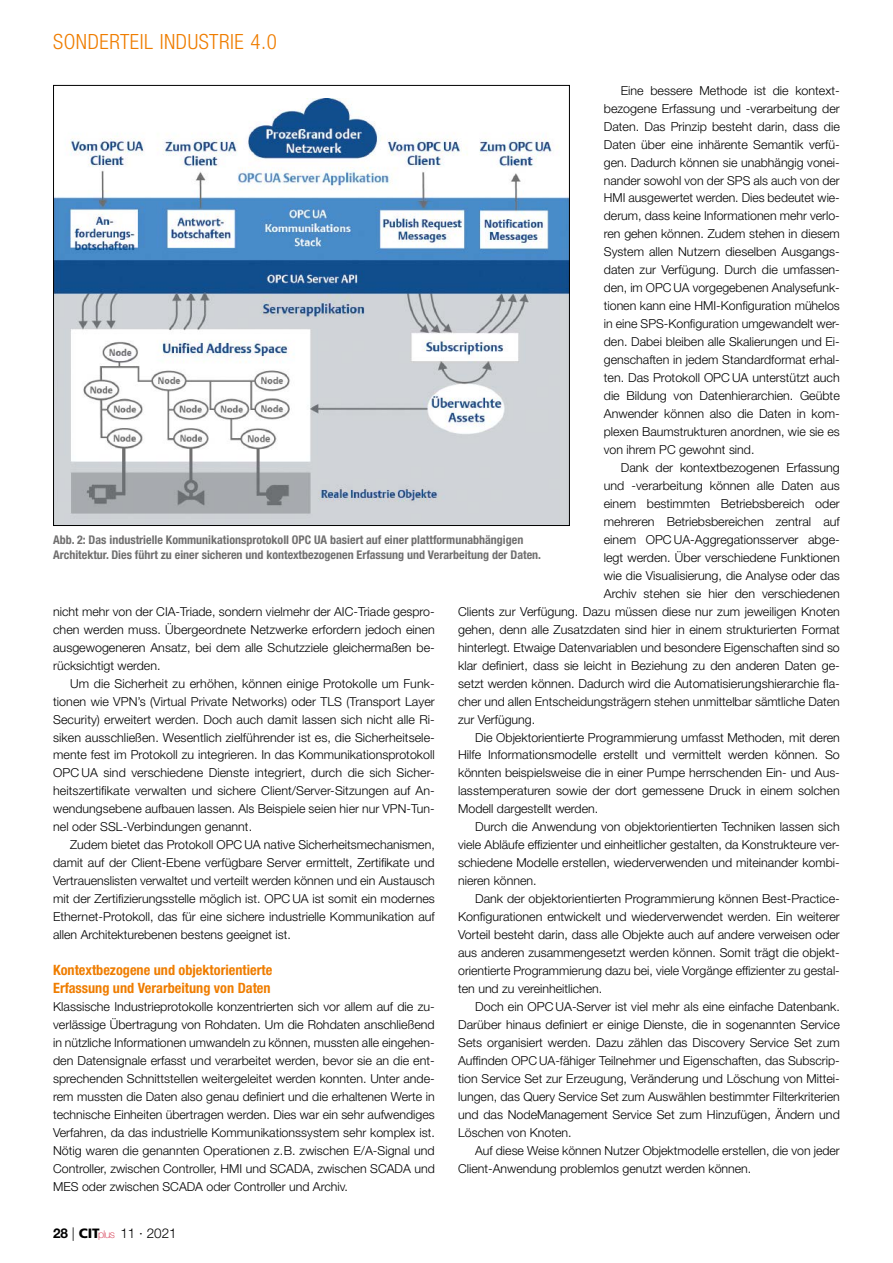
<style>
.page{position:relative;width:893px;height:1263px;background:#fff}
.page>*{position:absolute;margin:0;border:0;box-sizing:border-box;transform-origin:0 0}
.t1{font:300 condensed 21px "Helvetica Neue LT Std";letter-spacing:.025em;color:#ef7d00}
.t2{font:700 condensed 14.25px/18px "Helvetica Neue LT Std";color:#ef7d00}
.t3{font:300 13.5px "Helvetica Neue LT Std";color:#000}
.t4{font:300 12.3px/18px "Helvetica Neue LT Std";color:#000;text-align:justify}
.t5{font:700 condensed 12px/15px "Helvetica Neue LT Std";color:#706f6f}
.s1{font-weight:700}
.s2{font-family:"Frutiger LT Com";font-weight:900}
.s3{font-weight:100;font-size:10.65px;color:#ce1531}
</style>
<div class="page">
<img style="left:55px;top:98px;width:513px;height:426px">
<h1 class="t1" style="left:53px;top:29px;width:225px">SONDERTEIL INDUSTRIE 4.0</h1>
<p class="t4" style="left:604px;top:81px;width:238px;text-indent:17px">Eine bessere Methode ist die kontext&shy;bezogene Erfassung und -verarbeitung der Daten. Das Prinzip besteht darin, dass die Daten über eine inhärente Semantik verfü&shy;gen. Dadurch können sie unabhängig vonei&shy;nander sowohl von der SPS als auch von der HMI ausgewertet werden. Dies bedeutet wie&shy;derum, dass keine Informationen mehr verlo&shy;ren gehen können. Zudem stehen in diesem System allen Nutzern dieselben Ausgangs&shy;daten zur Verfügung. Durch die umfassen&shy;den, im OPC UA vorgegebenen Analysefunk&shy;tionen kann eine HMI-Konfiguration mühelos in eine SPS-Konfiguration umgewandelt wer&shy;den. Dabei bleiben alle Skalierungen und Ei&shy;genschaften in jedem Standardformat erhal&shy;ten. Das Protokoll OPC UA unterstützt auch die Bildung von Datenhierarchien. Geübte Anwender können also die Daten in kom&shy;plexen Baumstrukturen anordnen, wie sie es von ihrem PC gewohnt sind.</p>
<p class="t4" style="left:621px;top:458px;width:220px">Dank der kontextbezogenen Erfassung</p>
<p class="t4" style="left:604px;top:476px;width:237px">und -verarbeitung können alle Daten aus</p>
<p class="t4" style="left:604px;top:494px;width:237px">einem bestimmten Betriebsbereich oder</p>
<p class="t4" style="left:604px;top:512px;width:238px">mehreren Betriebsbereichen zentral auf</p>
<p class="t4" style="left:604px;top:530px;width:237px">einem OPC UA-Aggregationsserver abge-</p>
<p class="t4" style="left:604px;top:548px;width:238px">legt werden. Über verschiedene Funktionen</p>
<p class="t4" style="left:604px;top:566px;width:237px">wie die Visualisierung, die Analyse oder das</p>
<p class="t4" style="left:604px;top:584px;width:237px">Archiv stehen sie hier den verschiedenen</p>
<p class="t4" style="left:458px;top:602px;width:383px">Clients zur Verfügung. Dazu müssen diese nur zum jeweiligen Knoten</p>
<p class="t4" style="left:458px;top:620px;width:383px">gehen, denn alle Zusatzdaten sind hier in einem strukturierten Format</p>
<p class="t4" style="left:458px;top:638px;width:383px">hinterlegt. Etwaige Datenvariablen und besondere Eigenschaften sind so</p>
<p class="t4" style="left:458px;top:656px;width:383px">klar definiert, dass sie leicht in Beziehung zu den anderen Daten ge-</p>
<p class="t4" style="left:458px;top:674px;width:383px">setzt werden können. Dadurch wird die Automatisierungshierarchie fla-</p>
<p class="t4" style="left:458px;top:692px;width:383px">cher und allen Entscheidungsträgern stehen unmittelbar sämtliche Daten</p>
<p class="t4" style="left:458px;top:710px;width:79px">zur Verfügung.</p>
<p class="t4" style="left:475px;top:728px;width:366px">Die Objektorientierte Programmierung umfasst Methoden, mit deren</p>
<p class="t4" style="left:458px;top:746px;width:383px">Hilfe Informationsmodelle erstellt und vermittelt werden können. So</p>
<p class="t4" style="left:458px;top:764px;width:383px">könnten beispielsweise die in einer Pumpe herrschenden Ein- und Aus-</p>
<p class="t4" style="left:458px;top:782px;width:383px">lasstemperaturen sowie der dort gemessene Druck in einem solchen</p>
<p class="t4" style="left:458px;top:800px;width:142px">Modell dargestellt werden.</p>
<p class="t4" style="left:475px;top:818px;width:366px">Durch die Anwendung von objektorientierten Techniken lassen sich</p>
<p class="t4" style="left:458px;top:836px;width:383px">viele Abläufe effizienter und einheitlicher gestalten, da Konstrukteure ver-</p>
<p class="t4" style="left:458px;top:854px;width:383px">schiedene Modelle erstellen, wiederverwenden und miteinander kombi-</p>
<p class="t4" style="left:458px;top:872px;width:80px">nieren können.</p>
<p class="t4" style="left:475px;top:889px;width:366px">Dank der objektorientierten Programmierung können Best-Practice-</p>
<p class="t4" style="left:458px;top:907px;width:383px">Konfigurationen entwickelt und wiederverwendet werden. Ein weiterer</p>
<p class="t4" style="left:458px;top:925px;width:383px">Vorteil besteht darin, dass alle Objekte auch auf andere verweisen oder</p>
<p class="t4" style="left:458px;top:943px;width:382px">aus anderen zusammengesetzt werden können. Somit trägt die objekt-</p>
<p class="t4" style="left:458px;top:961px;width:383px">orientierte Programmierung dazu bei, viele Vorgänge effizienter zu gestal-</p>
<p class="t4" style="left:458px;top:979px;width:146px">ten und zu vereinheitlichen.</p>
<p class="t4" style="left:475px;top:997px;width:366px">Doch ein OPC UA-Server ist viel mehr als eine einfache Datenbank.</p>
<p class="t4" style="left:458px;top:1015px;width:383px">Darüber hinaus definiert er einige Dienste, die in sogenannten Service</p>
<p class="t4" style="left:458px;top:1033px;width:383px">Sets organisiert werden. Dazu zählen das Discovery Service Set zum</p>
<p class="t4" style="left:458px;top:1051px;width:383px">Auffinden OPC UA-fähiger Teilnehmer und Eigenschaften, das Subscrip-</p>
<p class="t4" style="left:458px;top:1069px;width:383px">tion Service Set zur Erzeugung, Veränderung und Löschung von Mittei-</p>
<p class="t4" style="left:458px;top:1087px;width:383px">lungen, das Query Service Set zum Auswählen bestimmter Filterkriterien</p>
<p class="t4" style="left:458px;top:1105px;width:383px">und das NodeManagement Service Set zum Hinzufügen, Ändern und</p>
<p class="t4" style="left:458px;top:1123px;width:115px">Löschen von Knoten.</p>
<p class="t4" style="left:475px;top:1141px;width:366px">Auf diese Weise können Nutzer Objektmodelle erstellen, die von jeder</p>
<p class="t4" style="left:458px;top:1159px;width:295px">Client-Anwendung problemlos genutzt werden können.</p>
<p class="t5" style="left:53px;top:532px;width:489px">Abb. 2: Das industrielle Kommunikationsprotokoll OPC UA basiert auf einer plattformunabhängigen<br>Architektur. Dies führt zu einer sicheren und kontextbezogenen Erfassung und Verarbeitung der Daten.</p>
<p class="t4" style="left:53px;top:602px;width:383px">nicht mehr von der CIA-Triade, sondern vielmehr der AIC-Triade gespro&shy;chen werden muss. Übergeordnete Netzwerke erfordern jedoch einen ausgewogeneren Ansatz, bei dem alle Schutzziele gleichermaßen be&shy;rücksichtigt werden.</p>
<p class="t4" style="left:53px;top:674px;width:383px;text-indent:17px">Um die Sicherheit zu erhöhen, können einige Protokolle um Funk&shy;tionen wie VPN’s (Virtual Private Networks) oder TLS (Transport Layer Security) erweitert werden. Doch auch damit lassen sich nicht alle Ri&shy;siken ausschließen. Wesentlich zielführender ist es, die Sicherheitsele&shy;mente fest im Protokoll zu integrieren. In das Kommunikationsprotokoll OPC UA sind verschiedene Dienste integriert, durch die sich Sicher&shy;heitszertifikate verwalten und sichere Client/Server-Sitzungen auf An&shy;wendungsebene aufbauen lassen. Als Beispiele seien hier nur VPN-Tun&shy;nel oder SSL-Verbindungen genannt.</p>
<p class="t4" style="left:53px;top:836px;width:383px;text-indent:17px">Zudem bietet das Protokoll OPC UA native Sicherheitsmechanismen, damit auf der Client-Ebene verfügbare Server ermittelt, Zertifikate und Vertrauenslisten verwaltet und verteilt werden können und ein Austausch mit der Zertifizierungsstelle möglich ist. OPC UA ist somit ein modernes Ethernet-Protokoll, das für eine sichere industrielle Kommunikation auf allen Architekturebenen bestens geeignet ist.</p>
<p class="t2" style="left:53px;top:961px;width:221px">Kontextbezogene und objektorientierte<br>Erfassung und Verarbeitung von Daten</p>
<p class="t4" style="left:53px;top:997px;width:383px">Klassische Industrieprotokolle konzentrierten sich vor allem auf die zu&shy;verlässige Übertragung von Rohdaten. Um die Rohdaten anschließend in nützliche Informationen umwandeln zu können, mussten alle eingehen&shy;den Datensignale erfasst und verarbeitet werden, bevor sie an die ent&shy;sprechenden Schnittstellen weitergeleitet werden konnten. Unter ande&shy;rem mussten die Daten also genau definiert und die erhaltenen Werte in technische Einheiten übertragen werden. Dies war ein sehr aufwendiges Verfahren, da das industrielle Kommunikationssystem sehr komplex ist.<br>Nötig waren die genannten Operationen z.B. zwischen E/A-Signal und Controller, zwischen Controller, HMI und SCADA, zwischen SCADA und MES oder zwischen SCADA oder Controller und Archiv.</p>
<p class="t3" style="left:53px;top:1224px;width:125px"><span class="s1">28</span> | <span class="s2">CIT</span><span class="s3">plus</span> 11 · 2021</p>
</div>
